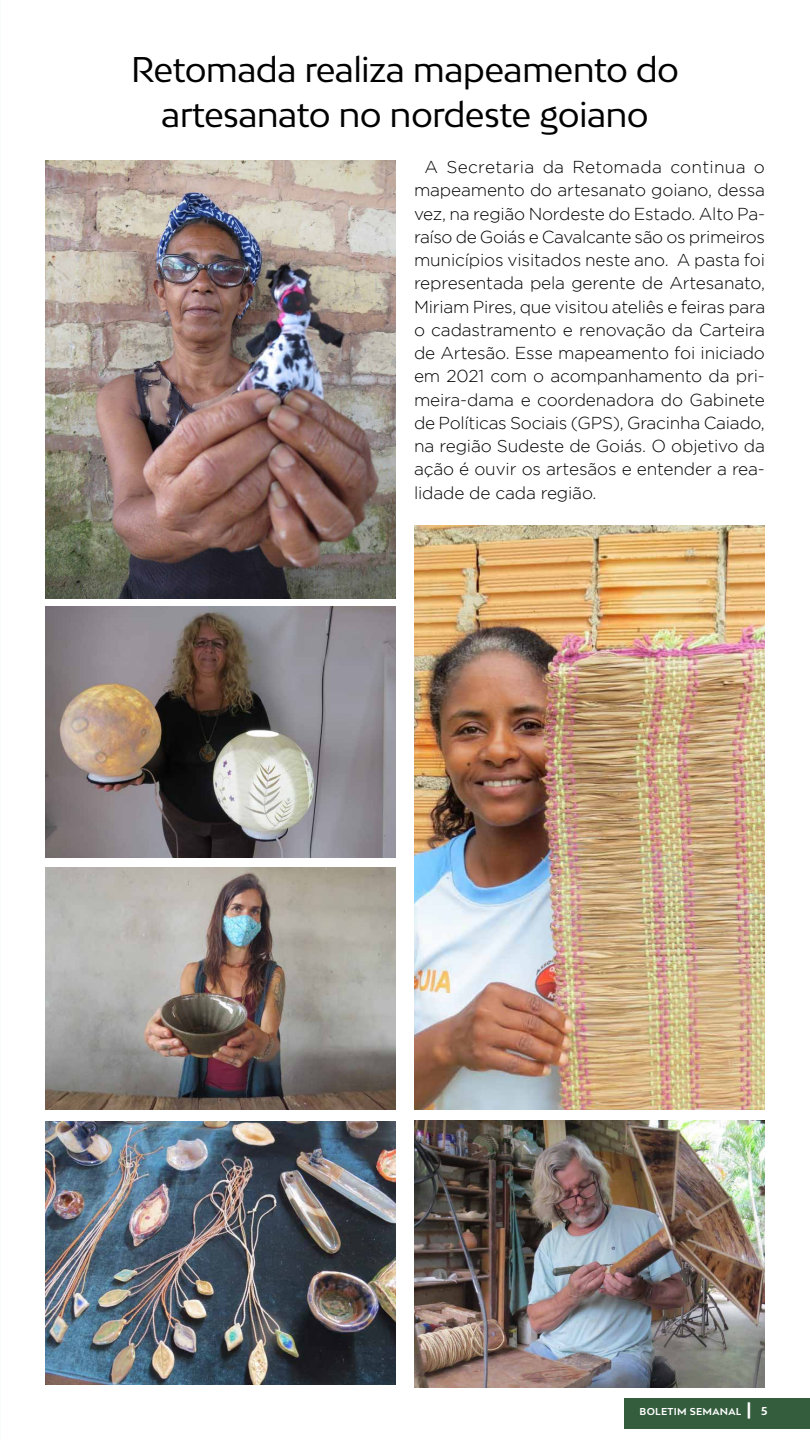
<style>
.page{position:relative;width:810px;height:1440px;background:#fff}
.page>*{position:absolute;margin:0;border:0;box-sizing:border-box;transform-origin:0 0}
.t1{font:33.75px/45px "Bw Mitga";letter-spacing:-.02em;color:#000;text-align:center}
.t2{font:300 17.25px/23.2px "Gotham";letter-spacing:-.01em;color:#000;text-align:justify}
.t3{font:700 9.45px "Bw Mitga";letter-spacing:.03em;color:#fff}
.s1{font-size:16.27px}
.s2{font-size:10.88px}
</style>
<div class="page">
<div style="left:625px;top:1398px;width:185px;height:31px;background:#335d3d"></div>
<img style="left:414px;top:525px;width:351px;height:584px">
<img style="left:45px;top:161px;width:351px;height:437px">
<img style="left:45px;top:1121px;width:351px;height:263px">
<img style="left:414px;top:1121px;width:351px;height:266px">
<img style="left:45px;top:867px;width:351px;height:242px">
<img style="left:45px;top:606px;width:351px;height:252px">
<h1 class="t1" style="left:131px;top:46px;width:550px">Retomada realiza mapeamento do artesanato no nordeste goiano</h1>
<p class="t2" style="left:414px;top:155px;width:353px;text-indent:11px">A Secretaria da Retomada continua o mapeamento do artesanato goiano, dessa vez, na região Nordeste do Estado. Alto Pa&shy;raíso de Goiás e Cavalcante são os primeiros municípios visitados neste ano. A pasta foi representada pela gerente de Artesanato, Miriam Pires, que visitou ateliês e feiras para o cadastramento e renovação da Carteira de Artesão. Esse mapeamento foi iniciado em 2021 com o acompanhamento da pri&shy;meira-dama e coordenadora do Gabinete de Políticas Sociais (GPS), Gracinha Caiado, na região Sudeste de Goiás. O objetivo da ação é ouvir os artesãos e entender a rea&shy;lidade de cada região.</p>
<p class="t3" style="left:640px;top:1405px;width:129px">BOLETIM SEMANAL <span class="s1">|</span> <span class="s2">5</span></p>
</div>
